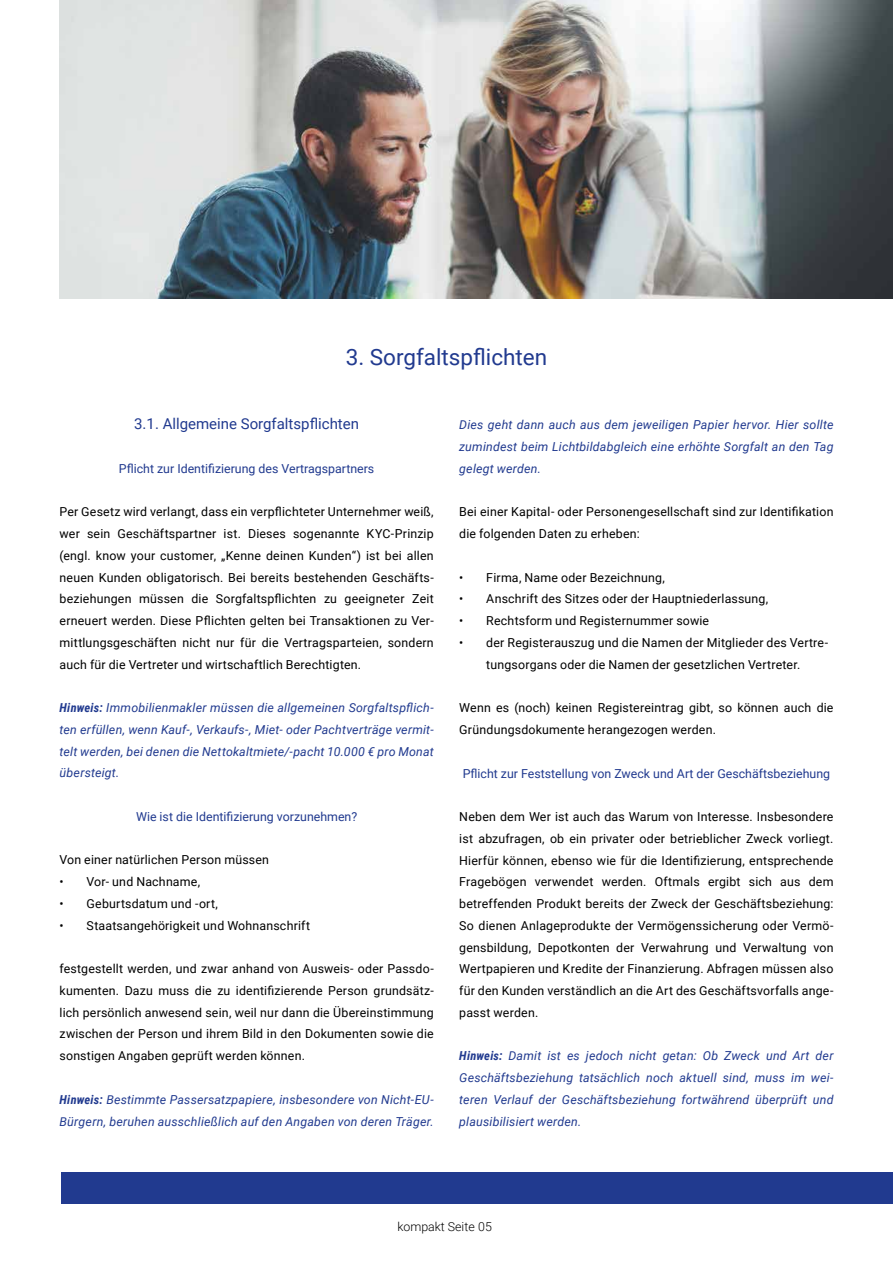
<style>
.page{position:relative;width:893px;height:1263px;background:#fff}
.page>*{position:absolute;margin:0;border:0;box-sizing:border-box;transform-origin:0 0}
.t1{font:22.5px "Roboto";color:#213a8f}
.t2{font:15px "Roboto";color:#213a8f}
.t3{font:12.3px/21.8px "Roboto";letter-spacing:.015em;color:#000;text-align:justify}
.t4{font:italic 12.3px/21.8px "Roboto";letter-spacing:.015em;color:#213a8f;text-align:justify}
.t5{font:12.3px "Roboto";color:#213a8f}
.t6{font:300 12.3px "Roboto";color:#000}
.s1{font-family:"Roboto Condensed";font-weight:700}
</style>
<div class="page">
<div style="left:61px;top:1171px;width:832px;height:32px;background:#213a8f"></div>
<img style="left:60px;top:0;width:833px;height:299px">
<h1 class="t1" style="left:346px;top:341px;width:203px">3. Sorgfaltspflichten</h1>
<p class="t2" style="left:134px;top:413px;width:226px">3.1. Allgemeine Sorgfaltspflichten</p>
<p class="t5" style="left:119px;top:460px;width:257px">Pflicht zur Identifizierung des Vertragspartners</p>
<p class="t3" style="left:60px;top:501px;width:376px">Per Gesetz wird verlangt, dass ein verpflichteter Unternehmer weiß, wer sein Geschäftspartner ist. Dieses sogenannte KYC-Prinzip (engl. know your customer, „Kenne deinen Kunden“) ist bei allen neuen Kunden obligatorisch. Bei bereits bestehenden Geschäfts&shy;beziehungen müssen die Sorgfaltspflichten zu geeigneter Zeit erneuert werden. Diese Pflichten gelten bei Transaktionen zu Ver&shy;mittlungsgeschäften nicht nur für die Vertragsparteien, sondern auch für die Vertreter und wirtschaftlich Berechtigten.</p>
<p class="t4" style="left:60px;top:696px;width:376px"><span class="s1">Hinweis:</span> Immobilienmakler müssen die allgemeinen Sorgfaltspflich&shy;ten erfüllen, wenn Kauf-, Verkaufs-, Miet- oder Pachtverträge vermit&shy;telt werden, bei denen die Nettokaltmiete/-pacht 10.000 € pro Monat übersteigt.</p>
<p class="t5" style="left:136px;top:808px;width:223px">Wie ist die Identifizierung vorzunehmen?</p>
<p class="t3" style="left:60px;top:849px;width:211px">Von einer natürlichen Person müssen</p>
<p class="t3" style="left:60px;top:870px;width:142px">• Vor- und Nachname,</p>
<p class="t3" style="left:60px;top:892px;width:160px">• Geburtsdatum und -ort,</p>
<p class="t3" style="left:60px;top:914px;width:252px">• Staatsangehörigkeit und Wohnanschrift</p>
<p class="t3" style="left:60px;top:957px;width:376px">festgestellt werden, und zwar anhand von Ausweis- oder Passdo&shy;kumenten. Dazu muss die zu identifizierende Person grundsätz&shy;lich persönlich anwesend sein, weil nur dann die Übereinstimmung zwischen der Person und ihrem Bild in den Dokumenten sowie die sonstigen Angaben geprüft werden können.</p>
<p class="t4" style="left:60px;top:1088px;width:376px"><span class="s1">Hinweis:</span> Bestimmte Passersatzpapiere, insbesondere von Nicht-EU-<br>Bürgern, beruhen ausschließlich auf den Angaben von deren Träger.</p>
<p class="t4" style="left:459px;top:414px;width:376px">Dies geht dann auch aus dem jeweiligen Papier hervor. Hier sollte zumindest beim Lichtbildabgleich eine erhöhte Sorgfalt an den Tag gelegt werden.</p>
<p class="t3" style="left:459px;top:501px;width:376px">Bei einer Kapital- oder Personengesellschaft sind zur Identifikation die folgenden Daten zu erheben:</p>
<p class="t3" style="left:459px;top:566px;width:207px">• Firma, Name oder Bezeichnung,</p>
<p class="t3" style="left:459px;top:588px;width:311px">• Anschrift des Sitzes oder der Hauptniederlassung,</p>
<p class="t3" style="left:459px;top:609px;width:251px">• Rechtsform und Registernummer sowie</p>
<p class="t3" style="left:459px;top:631px;width:370px;text-align:center">• der Registerauszug und die Namen der Mitglieder des Vertre&shy;tungsorgans oder die Namen der gesetzlichen Vertreter.</p>
<p class="t3" style="left:459px;top:696px;width:376px">Wenn es (noch) keinen Registereintrag gibt, so können auch die<br>Gründungsdokumente herangezogen werden.</p>
<p class="t5" style="left:463px;top:764px;width:369px">Pflicht zur Feststellung von Zweck und Art der Geschäftsbeziehung</p>
<p class="t3" style="left:459px;top:805px;width:376px">Neben dem Wer ist auch das Warum von Interesse. Insbesondere ist abzufragen, ob ein privater oder betrieblicher Zweck vorliegt.<br>Hierfür können, ebenso wie für die Identifizierung, entsprechende Fragebögen verwendet werden. Oftmals ergibt sich aus dem betreffenden Produkt bereits der Zweck der Geschäftsbeziehung:<br>So dienen Anlageprodukte der Vermögenssicherung oder Vermö&shy;gensbildung, Depotkonten der Verwahrung und Verwaltung von Wertpapieren und Kredite der Finanzierung. Abfragen müssen also für den Kunden verständlich an die Art des Geschäftsvorfalls ange&shy;passt werden.</p>
<p class="t4" style="left:459px;top:1044px;width:376px"><span class="s1">Hinweis:</span> Damit ist es jedoch nicht getan: Ob Zweck und Art der Geschäftsbeziehung tatsächlich noch aktuell sind, muss im wei&shy;teren Verlauf der Geschäftsbeziehung fortwährend überprüft und plausibilisiert werden.</p>
<p class="t6" style="left:397px;top:1217px;width:96px">kompakt Seite 05</p>
</div>
